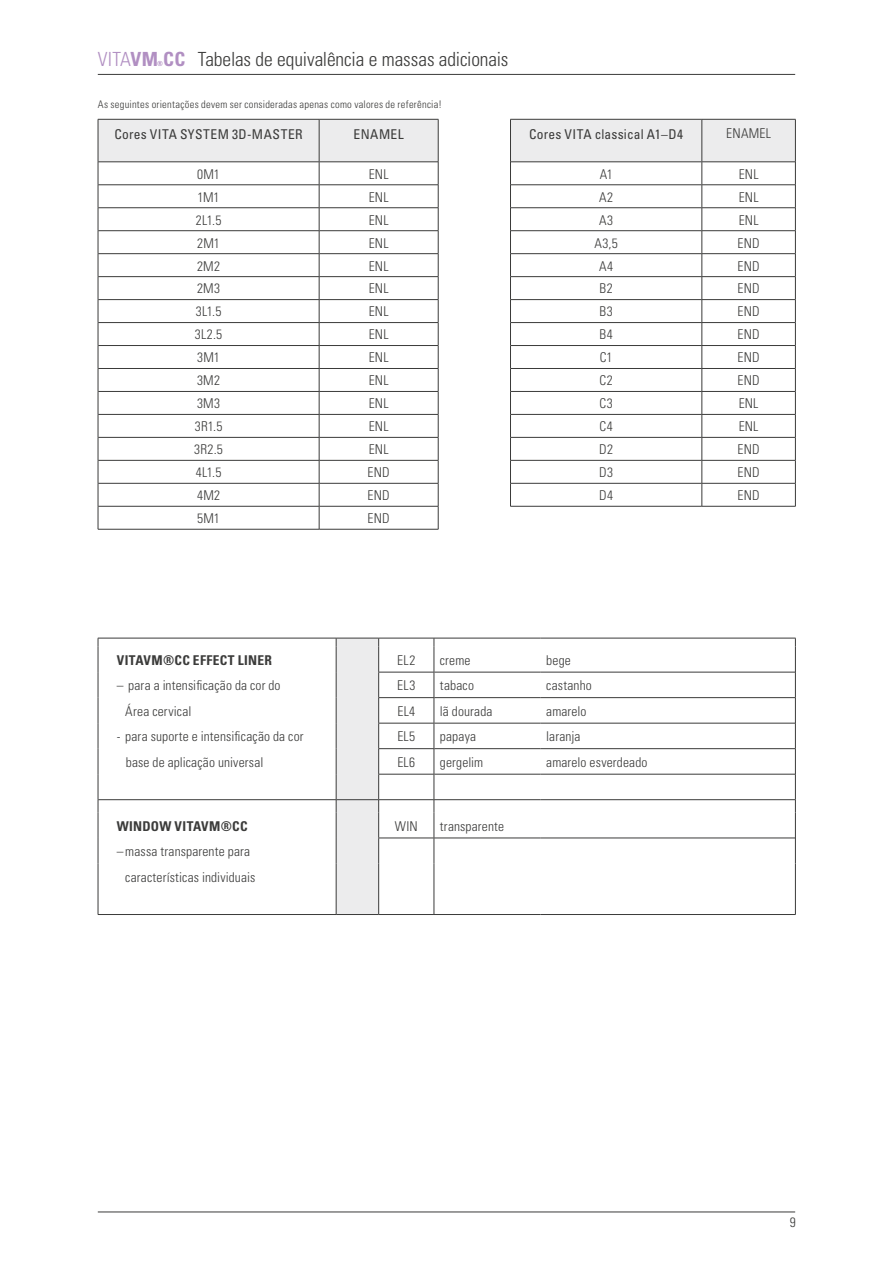
<style>
.page{position:relative;width:893px;height:1263px;background:#fff}
.page>*{position:absolute;margin:0;border:0;box-sizing:border-box;transform-origin:0 0}
.t1{font:300 condensed 19.5px "Univers LT";letter-spacing:-.01em;color:#3b3b3a}
.t2{font:300 condensed 19.5px "Univers LT";color:#b18fc2}
.t3{font:300 condensed 13.5px/25.5px "Univers LT";letter-spacing:.015em;color:#3b3b3a}
.t4{font:700 condensed 13.5px "Univers LT";letter-spacing:.025em;color:#3b3b3a}
.t5{font:condensed 13.5px "Univers LT";letter-spacing:.03em;color:#3b3b3a}
.t6{font:condensed 13.5px "Univers LT";letter-spacing:.01em;color:#3b3b3a}
.t7{font:300 condensed 10.5px "Univers LT";letter-spacing:.025em;color:#3b3b3a}
.t8{font:700 condensed 7.05px "Univers LT";color:#b18fc2}
.s1{font-weight:700}
</style>
<div class="page">
<hr style="left:98px;top:74px;width:697px;height:1px;background:#3b3b3a">
<hr style="left:98px;top:1212px;width:697px;height:1px;background:#3b3b3a">
<hr style="left:98px;top:529px;width:221px;height:1px;background:#3b3b3a">
<svg style="left:98px;top:119px;width:341px;height:410px"></svg>
<hr style="left:319px;top:529px;width:119px;height:1px;background:#3b3b3a">
<hr style="left:510px;top:506px;width:192px;height:1px;background:#3b3b3a">
<svg style="left:510px;top:119px;width:286px;height:387px"></svg>
<hr style="left:702px;top:506px;width:94px;height:1px;background:#3b3b3a">
<hr style="left:98px;top:638px;width:238px;height:1px;background:#3b3b3a">
<hr style="left:379px;top:638px;width:55px;height:1px;background:#3b3b3a">
<hr style="left:434px;top:638px;width:106px;height:1px;background:#3b3b3a">
<hr style="left:540px;top:638px;width:256px;height:1px;background:#3b3b3a">
<hr style="left:378px;top:672px;width:56px;height:1px;background:#3b3b3a">
<hr style="left:434px;top:672px;width:106px;height:1px;background:#3b3b3a">
<hr style="left:540px;top:672px;width:255px;height:1px;background:#3b3b3a">
<hr style="left:378px;top:697px;width:56px;height:1px;background:#3b3b3a">
<hr style="left:434px;top:697px;width:106px;height:1px;background:#3b3b3a">
<hr style="left:540px;top:697px;width:255px;height:1px;background:#3b3b3a">
<hr style="left:378px;top:723px;width:56px;height:1px;background:#3b3b3a">
<hr style="left:434px;top:723px;width:106px;height:1px;background:#3b3b3a">
<hr style="left:540px;top:723px;width:255px;height:1px;background:#3b3b3a">
<hr style="left:378px;top:748px;width:56px;height:1px;background:#3b3b3a">
<hr style="left:434px;top:748px;width:106px;height:1px;background:#3b3b3a">
<hr style="left:540px;top:748px;width:255px;height:1px;background:#3b3b3a">
<hr style="left:378px;top:774px;width:56px;height:1px;background:#3b3b3a">
<hr style="left:434px;top:774px;width:106px;height:1px;background:#3b3b3a">
<hr style="left:540px;top:774px;width:255px;height:1px;background:#3b3b3a">
<hr style="left:98px;top:799px;width:238px;height:1px;background:#3b3b3a">
<hr style="left:379px;top:799px;width:55px;height:1px;background:#3b3b3a">
<hr style="left:434px;top:799px;width:106px;height:1px;background:#3b3b3a">
<hr style="left:540px;top:799px;width:255px;height:1px;background:#3b3b3a">
<hr style="left:378px;top:838px;width:56px;height:1px;background:#3b3b3a">
<hr style="left:434px;top:838px;width:106px;height:1px;background:#3b3b3a">
<hr style="left:540px;top:838px;width:255px;height:1px;background:#3b3b3a">
<svg style="left:98px;top:638px;width:1px;height:276px"></svg>
<hr style="left:98px;top:914px;width:238px;height:1px;background:#3b3b3a">
<hr style="left:336px;top:914px;width:43px;height:1px;background:#3b3b3a">
<div style="left:336px;top:638px;width:43px;height:276px;background:#ececed"></div>
<hr style="left:379px;top:914px;width:55px;height:1px;background:#3b3b3a">
<svg style="left:434px;top:638px;width:1px;height:276px"></svg>
<hr style="left:434px;top:914px;width:106px;height:1px;background:#3b3b3a">
<svg style="left:795px;top:638px;width:1px;height:276px"></svg>
<hr style="left:540px;top:914px;width:256px;height:1px;background:#3b3b3a">
<h1 class="t2" style="left:98px;top:47px;width:89px">VITA<span class="s1">VM CC</span></h1>
<h1 class="t1" style="left:198px;top:47px;width:312px">Tabelas de equivalência e massas adicionais</h1>
<p class="t7" style="left:98px;top:98px;width:345px">As seguintes orientações devem ser consideradas apenas como valores de referência!</p>
<p class="t5" style="left:114px;top:125px;width:190px">Cores VITA SYSTEM 3D-MASTER</p>
<p class="t5" style="left:353px;top:125px;width:52px">ENAMEL</p>
<p class="t3" style="left:197px;top:161px;width:24px">0M1</p>
<p class="t3" style="left:369px;top:161px;width:21px">ENL</p>
<p class="t3" style="left:198px;top:184px;width:23px">1M1</p>
<p class="t3" style="left:369px;top:184px;width:21px">ENL</p>
<p class="t3" style="left:196px;top:207px;width:27px">2L1.5</p>
<p class="t3" style="left:369px;top:207px;width:21px">ENL</p>
<p class="t3" style="left:197px;top:230px;width:24px">2M1</p>
<p class="t3" style="left:369px;top:230px;width:21px">ENL</p>
<p class="t3" style="left:197px;top:253px;width:24px">2M2</p>
<p class="t3" style="left:369px;top:253px;width:21px">ENL</p>
<p class="t3" style="left:197px;top:276px;width:24px">2M3</p>
<p class="t3" style="left:369px;top:276px;width:21px">ENL</p>
<p class="t3" style="left:196px;top:299px;width:27px">3L1.5</p>
<p class="t3" style="left:369px;top:299px;width:21px">ENL</p>
<p class="t3" style="left:195px;top:322px;width:29px">3L2.5</p>
<p class="t3" style="left:369px;top:322px;width:21px">ENL</p>
<p class="t3" style="left:197px;top:345px;width:24px">3M1</p>
<p class="t3" style="left:369px;top:345px;width:21px">ENL</p>
<p class="t3" style="left:197px;top:368px;width:24px">3M2</p>
<p class="t3" style="left:369px;top:368px;width:21px">ENL</p>
<p class="t3" style="left:197px;top:391px;width:24px">3M3</p>
<p class="t3" style="left:369px;top:391px;width:21px">ENL</p>
<p class="t3" style="left:195px;top:414px;width:29px">3R1.5</p>
<p class="t3" style="left:369px;top:414px;width:21px">ENL</p>
<p class="t3" style="left:194px;top:437px;width:30px">3R2.5</p>
<p class="t3" style="left:369px;top:437px;width:21px">ENL</p>
<p class="t3" style="left:196px;top:460px;width:27px">4L1.5</p>
<p class="t3" style="left:368px;top:460px;width:24px">END</p>
<p class="t3" style="left:197px;top:483px;width:25px">4M2</p>
<p class="t3" style="left:368px;top:483px;width:24px">END</p>
<p class="t3" style="left:197px;top:506px;width:24px">5M1</p>
<p class="t3" style="left:368px;top:506px;width:24px">END</p>
<p class="t8" style="left:157px;top:59px;width:7px">®</p>
<p class="t6" style="left:529px;top:125px;width:156px">Cores VITA classical A1–D4</p>
<p class="t3" style="left:726px;top:121px;width:47px">ENAMEL</p>
<p class="t3" style="left:600px;top:161px;width:15px">A1</p>
<p class="t3" style="left:739px;top:161px;width:21px">ENL</p>
<p class="t3" style="left:599px;top:184px;width:16px">A2</p>
<p class="t3" style="left:739px;top:184px;width:21px">ENL</p>
<p class="t3" style="left:599px;top:207px;width:15px">A3</p>
<p class="t3" style="left:739px;top:207px;width:21px">ENL</p>
<p class="t3" style="left:595px;top:230px;width:25px">A3,5</p>
<p class="t3" style="left:738px;top:230px;width:24px">END</p>
<p class="t3" style="left:599px;top:253px;width:15px">A4</p>
<p class="t3" style="left:738px;top:253px;width:24px">END</p>
<p class="t3" style="left:600px;top:276px;width:15px">B2</p>
<p class="t3" style="left:738px;top:276px;width:24px">END</p>
<p class="t3" style="left:600px;top:299px;width:15px">B3</p>
<p class="t3" style="left:738px;top:299px;width:24px">END</p>
<p class="t3" style="left:599px;top:322px;width:15px">B4</p>
<p class="t3" style="left:738px;top:322px;width:24px">END</p>
<p class="t3" style="left:600px;top:345px;width:14px">C1</p>
<p class="t3" style="left:738px;top:345px;width:24px">END</p>
<p class="t3" style="left:600px;top:368px;width:15px">C2</p>
<p class="t3" style="left:738px;top:368px;width:24px">END</p>
<p class="t3" style="left:600px;top:391px;width:15px">C3</p>
<p class="t3" style="left:739px;top:391px;width:21px">ENL</p>
<p class="t3" style="left:599px;top:414px;width:15px">C4</p>
<p class="t3" style="left:739px;top:414px;width:21px">ENL</p>
<p class="t3" style="left:599px;top:437px;width:15px">D2</p>
<p class="t3" style="left:738px;top:437px;width:24px">END</p>
<p class="t3" style="left:599px;top:460px;width:15px">D3</p>
<p class="t3" style="left:738px;top:460px;width:24px">END</p>
<p class="t3" style="left:599px;top:483px;width:15px">D4</p>
<p class="t3" style="left:738px;top:483px;width:24px">END</p>
<p class="t4" style="left:117px;top:652px;width:157px">VITAVM®CC EFFECT LINER</p>
<p class="t3" style="left:397px;top:647px;width:20px">EL2</p>
<p class="t3" style="left:440px;top:647px;width:32px">creme</p>
<p class="t3" style="left:546px;top:647px;width:26px">bege</p>
<p class="t3" style="left:117px;top:673px;width:165px">– para a intensificação da cor do</p>
<p class="t3" style="left:397px;top:673px;width:20px">EL3</p>
<p class="t3" style="left:440px;top:673px;width:36px">tabaco</p>
<p class="t3" style="left:546px;top:673px;width:47px">castanho</p>
<p class="t3" style="left:125px;top:698px;width:68px">Área cervical</p>
<p class="t3" style="left:398px;top:698px;width:19px">EL4</p>
<p class="t3" style="left:440px;top:698px;width:54px">lã dourada</p>
<p class="t3" style="left:546px;top:698px;width:42px">amarelo</p>
<p class="t3" style="left:117px;top:724px;width:188px">- para suporte e intensificação da cor</p>
<p class="t3" style="left:397px;top:724px;width:19px">EL5</p>
<p class="t3" style="left:440px;top:724px;width:38px">papaya</p>
<p class="t3" style="left:546px;top:724px;width:36px">laranja</p>
<p class="t3" style="left:126px;top:749px;width:139px">base de aplicação universal</p>
<p class="t3" style="left:397px;top:749px;width:19px">EL6</p>
<p class="t3" style="left:440px;top:749px;width:45px">gergelim</p>
<p class="t3" style="left:546px;top:749px;width:103px">amarelo esverdeado</p>
<p class="t4" style="left:117px;top:817px;width:132px">WINDOW VITAVM®CC</p>
<p class="t3" style="left:395px;top:813px;width:24px">WIN</p>
<p class="t3" style="left:440px;top:813px;width:66px">transparente</p>
<p class="t3" style="left:125px;top:838px;width:131px;text-indent:-9px">–massa transparente para características individuais</p>
<p class="t3" style="left:790px;top:1209px;width:7px">9</p>
</div>
